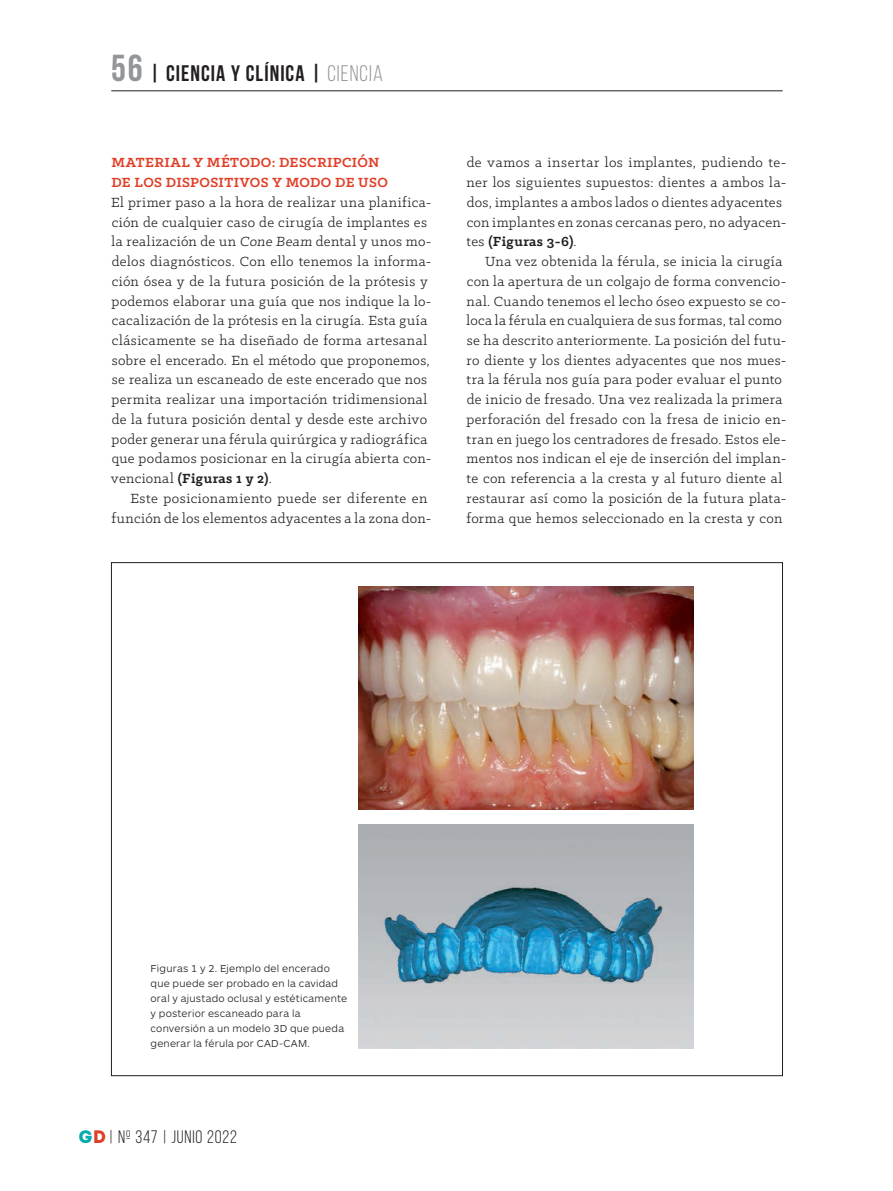
<style>
.page{position:relative;width:893px;height:1191px;background:#fff}
.page>*{position:absolute;margin:0;border:0;box-sizing:border-box;transform-origin:0 0}
.t1{font:700 22.5px "Bebas Neue";letter-spacing:.045em;color:#231f20}
.t2{font:18px "Bebas Neue";letter-spacing:.05em;color:#231f20}
.t3{font:15px/19.8px "Klinic Slab";letter-spacing:.025em;color:#231f20}
.t4{font:700 15px/19.8px "Klinic Slab";letter-spacing:.025em;color:#e13e27}
.t5{font:300 10.5px/15px "ARS Maquette Pro";letter-spacing:.02em;color:#231f20}
.s1{font-size:37.5px;color:#939598}
.s2{font-weight:400;color:#939598}
.s3{font-weight:700}
.s4{font-family:"Intro";color:#00aaad}
.s5{font-family:"Intro";color:#e13e27}
</style>
<div class="page">
<img style="left:359px;top:586px;width:335px;height:223px">
<img style="left:359px;top:824px;width:335px;height:224px">
<hr style="left:111px;top:91px;width:672px;height:1px;background:#231f20">
<h1 class="t1" style="left:111px;top:61px;width:273px"><span class="s1">56</span> | CIENCIA Y CLÍNICA | <span class="s2">CIENCIA</span></h1>
<p class="t4" style="left:111px;top:152px;width:278px">MATERIAL Y MÉTODO: DESCRIPCIÓN<br>DE LOS DISPOSITIVOS Y MODO DE USO</p>
<p class="t3" style="left:111px;top:192px;width:322px">El primer paso a la hora de realizar una planifica&shy;ción de cualquier caso de cirugía de implantes es la realización de un Cone Beam dental y unos mo&shy;delos diagnósticos. Con ello tenemos la informa&shy;ción ósea y de la futura posición de la prótesis y podemos elaborar una guía que nos indique la lo&shy;cacalización de la prótesis en la cirugía. Esta guía clásicamente se ha diseñado de forma artesanal sobre el encerado. En el método que proponemos, se realiza un escaneado de este encerado que nos permita realizar una importación tridimensional de la futura posición dental y desde este archivo poder generar una férula quirúrgica y radiográfica que podamos posicionar en la cirugía abierta con&shy;vencional <span class="s3">(Figuras 1 y 2)</span>.</p>
<p class="t3" style="left:111px;top:488px;width:322px;text-align:right">Este posicionamiento puede ser diferente en función de los elementos adyacentes a la zona don-</p>
<p class="t3" style="left:466px;top:152px;width:321px">de vamos a insertar los implantes, pudiendo te&shy;ner los siguientes supuestos: dientes a ambos la&shy;dos, implantes a ambos lados o dientes adyacentes con implantes en zonas cercanas pero, no adyacen&shy;tes <span class="s3">(Figuras 3-6)</span>.</p>
<p class="t3" style="left:466px;top:251px;width:322px;text-indent:19px">Una vez obtenida la férula, se inicia la cirugía con la apertura de un colgajo de forma convencio&shy;nal. Cuando tenemos el lecho óseo expuesto se co&shy;loca la férula en cualquiera de sus formas, tal como se ha descrito anteriormente. La posición del futu&shy;ro diente y los dientes adyacentes que nos mues&shy;tra la férula nos guía para poder evaluar el punto de inicio de fresado. Una vez realizada la primera perforación del fresado con la fresa de inicio en&shy;tran en juego los centradores de fresado. Estos ele&shy;mentos nos indican el eje de inserción del implan&shy;te con referencia a la cresta y al futuro diente al restaurar así como la posición de la futura plata&shy;forma que hemos seleccionado en la cresta y con</p>
<p class="t5" style="left:151px;top:960px;width:198px">Figuras 1 y 2. Ejemplo del encerado que puede ser probado en la cavidad oral y ajustado oclusal y estéticamente y posterior escaneado para la conversión a un modelo 3D que pueda generar la férula por CAD-CAM.</p>
<p class="t2" style="left:79px;top:1127px;width:160px"><span class="s4">g</span><span class="s5">d</span>| Nº 347 | JUNIO 2022</p>
</div>
